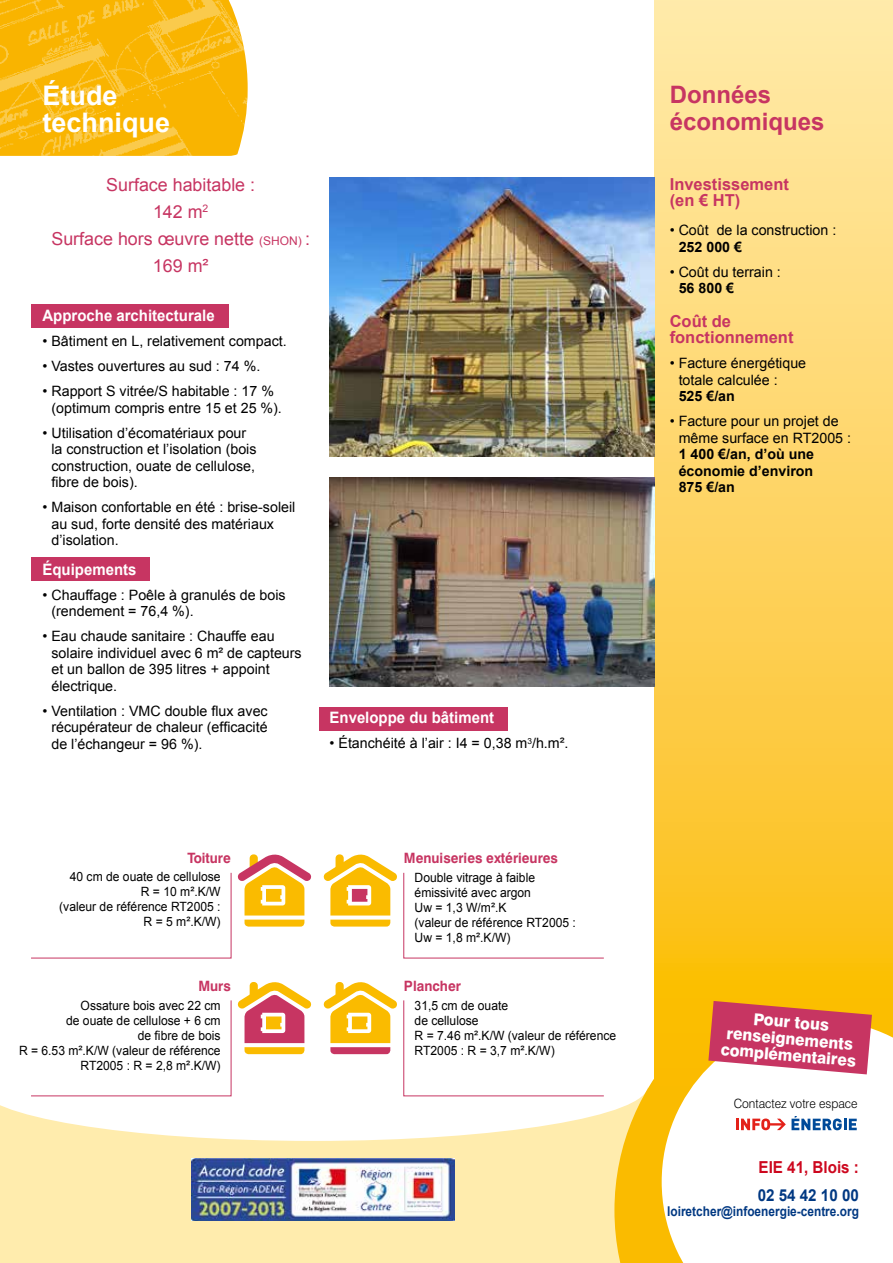
<style>
.page{position:relative;width:893px;height:1263px;background:#fff}
.page>*{position:absolute;margin:0;border:0;box-sizing:border-box;transform-origin:0 0}
.t1{font:700 27px/27px "Arial";color:#fff}
.t2{font:700 24px/27px "Arial";color:#c73562}
.t3{font:17.85px/27px "Arial";color:#c73562;text-align:center}
.t4{font:700 16.5px/16.5px "Arial";color:#c73562}
.t5{font:800 16.5px/16.5px "Swiss 721 BT";color:#fff;text-align:center;scale:.95 1}
.t6{font:700 16.5px "Arial";color:#cd071e;scale:.92 1}
.t7{font:700 16.5px "Arial";color:#003882;scale:.92 1}
.t8{font:700 15.75px "Arial";color:#fff;scale:.95 1}
.t9{font:14.25px/16.5px "Arial";color:#000}
.t10{font:700 14.25px/16.5px "Arial";color:#000;text-align:justify}
.t11{font:700 14.25px "Swiss 721 BT";color:#c73562;scale:.95 1}
.t12{font:700 13.5px "Arial";color:#003882;scale:.88 1}
.t13{font:12.75px/15px "Arial";color:#000;text-align:right;scale:.95 1}
.t14{font:300 12.75px "Swiss 721 BT";color:#000;scale:.95 1}
.s1{font-size:12px}
</style>
<div class="page">
<svg style="left:0;top:1086px;width:614px;height:177px;fill:#ffecad"></svg>
<svg style="left:614px;top:971px;width:48px;height:292px;fill:#fabb00"></svg>
<svg style="left:655px;top:0;width:238px;height:1098px;background:#fdd460"></svg>
<svg style="left:662px;top:1020px;width:231px;height:243px"></svg>
<svg style="left:708px;top:1001px;width:164px;height:73px;background:#d25766"></svg>
<svg style="left:736px;top:1116px;width:121px;height:14px"></svg>
<img style="left:192px;top:1158px;width:262px;height:62px">
<div style="left:32px;top:304px;width:197px;height:23px;background:#c73562"></div>
<div style="left:319px;top:708px;width:188px;height:23px;background:#c73562"></div>
<div style="left:32px;top:557px;width:118px;height:24px;background:#c73562"></div>
<img style="left:330px;top:477px;width:325px;height:210px">
<img style="left:330px;top:178px;width:325px;height:278px">
<img style="left:0;top:0;width:248px;height:156px">
<svg style="left:237px;top:854px;width:75px;height:72px"></svg>
<svg style="left:237px;top:982px;width:75px;height:72px"></svg>
<svg style="left:323px;top:854px;width:281px;height:104px"></svg>
<svg style="left:323px;top:982px;width:281px;height:114px"></svg>
<svg style="left:31px;top:872px;width:200px;height:86px"></svg>
<svg style="left:31px;top:1000px;width:200px;height:96px"></svg>
<h1 class="t1" style="left:43px;top:83px;width:129px">Étude technique</h1>
<p class="t3" style="left:51px;top:171px;width:260px">Surface habitable :<br>142 m<sup>2<br></sup>Surface hors œuvre nette <span class="s1">(SHON)</span> :<br>169 m²</p>
<p class="t8" style="left:43px;top:305px;width:183px">Approche architecturale</p>
<p class="t9" style="left:43px;top:333px;width:246px">• Bâtiment en L, relativement compact.</p>
<p class="t9" style="left:43px;top:358px;width:219px">• Vastes ouvertures au sud : 74 %.</p>
<p class="t9" style="left:51px;top:383px;width:232px;text-indent:-9px">• Rapport S vitrée/S habitable : 17 % (optimum compris entre 15 et 25 %).</p>
<p class="t9" style="left:51px;top:425px;width:207px;text-indent:-9px">• Utilisation d’écomatériaux pour la construction et l’isolation (bois construction, ouate de cellulose, fibre de bois).</p>
<p class="t9" style="left:51px;top:499px;width:245px;text-indent:-9px">• Maison confortable en été : brise-soleil au sud, forte densité des matériaux d’isolation.</p>
<p class="t8" style="left:43px;top:559px;width:100px">Équipements</p>
<p class="t9" style="left:51px;top:586px;width:236px;text-indent:-9px">• Chauffage : Poêle à granulés de bois (rendement = 76,4 %).</p>
<p class="t9" style="left:51px;top:628px;width:252px;text-indent:-9px">• Eau chaude sanitaire : Chauffe eau solaire individuel avec 6 m² de capteurs et un ballon de 395 litres + appoint électrique.</p>
<p class="t9" style="left:51px;top:702px;width:218px;text-align:justify;text-indent:-9px">• Ventilation : VMC double flux avec récupérateur de chaleur (efficacité de l’échangeur = 96 %).</p>
<p class="t8" style="left:330px;top:707px;width:175px">Enveloppe du bâtiment</p>
<p class="t9" style="left:330px;top:735px;width:240px">• Étanchéité à l’air : I4 = 0,38 m<sup>3</sup>/h.m².</p>
<p class="t11" style="left:187px;top:849px;width:47px">Toiture</p>
<p class="t11" style="left:404px;top:849px;width:164px">Menuiseries extérieures</p>
<p class="t13" style="left:59px;top:869px;width:171px">40 cm de ouate de cellulose<br>R = 10 m².K/W<br>(valeur de référence RT2005 :<br>R = 5 m².K/W)</p>
<p class="t13" style="left:415px;top:870px;width:171px;text-align:left">Double vitrage à faible émissivité avec argon<br>Uw = 1,3 W/m².K<br>(valeur de référence RT2005 :<br>Uw = 1,8 m².K/W)</p>
<p class="t11" style="left:198px;top:977px;width:36px">Murs</p>
<p class="t11" style="left:404px;top:977px;width:61px">Plancher</p>
<p class="t13" style="left:19px;top:998px;width:214px">Ossature bois avec 22 cm<br>de ouate de cellulose + 6 cm<br>de fibre de bois<br>R = 6.53 m².K/W (valeur de référence<br>RT2005 : R = 2,8 m².K/W)</p>
<p class="t13" style="left:415px;top:998px;width:214px;text-align:left">31,5 cm de ouate<br>de cellulose<br>R = 7.46 m².K/W (valeur de référence<br>RT2005 : R = 3,7 m².K/W)</p>
<h2 class="t2" style="left:670px;top:81px;width:156px">Données économiques</h2>
<p class="t4" style="left:670px;top:176px;width:121px">Investissement (en € HT)</p>
<p class="t9" style="left:670px;top:222px;width:168px">• Coût de la construction :</p>
<p class="t10" style="left:679px;top:239px;width:65px">252 000 €</p>
<p class="t9" style="left:670px;top:264px;width:113px">• Coût du terrain :</p>
<p class="t10" style="left:679px;top:281px;width:57px">56 800 €</p>
<p class="t4" style="left:670px;top:313px;width:125px">Coût de fonctionnement</p>
<p class="t9" style="left:679px;top:355px;width:129px;text-indent:-9px">• Facture énergétique totale calculée :</p>
<p class="t10" style="left:679px;top:389px;width:58px">525 €/an</p>
<p class="t9" style="left:679px;top:413px;width:174px;text-indent:-9px">• Facture pour un projet de même surface en RT2005 :</p>
<p class="t10" style="left:679px;top:447px;width:137px">1 400 €/an, d’où une économie d’environ 875 €/an</p>
<p class="t5" style="left:724px;top:1008px;width:144px;rotate:5deg">Pour tous renseignements complémentaires</p>
<p class="t14" style="left:734px;top:1096px;width:132px">Contactez votre espace</p>
<p class="t6" style="left:759px;top:1156px;width:111px">EIE 41, Blois :</p>
<p class="t7" style="left:758px;top:1184px;width:112px">02 54 42 10 00</p>
<p class="t12" style="left:667px;top:1202px;width:219px">loiretcher@infoenergie-centre.org</p>
</div>
